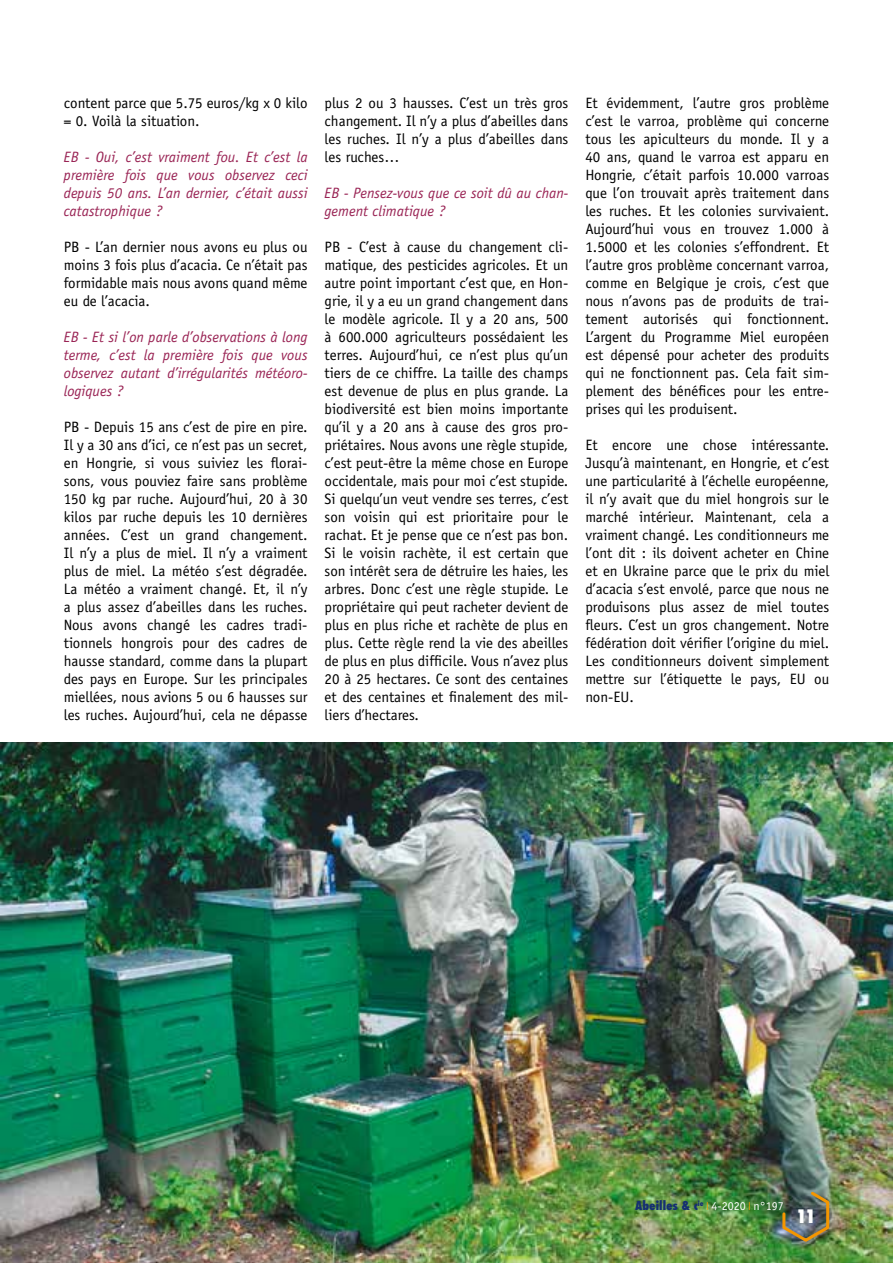
<style>
.page{position:relative;width:893px;height:1263px;background:#fff}
.page>*{position:absolute;margin:0;border:0;box-sizing:border-box;transform-origin:0 0}
.t1{font:800 condensed 18px "Futura";color:#fff}
.t2{font:15px/18px "Officina Sans";color:#000;text-align:justify}
.t3{font:italic 15px/18px "Officina Sans";color:#992354;text-align:justify}
.t4{font:12px "Officina Sans";color:#fff}
.s1{font-family:"Futura";font-weight:800;font-stretch:condensed;color:#163072}
</style>
<div class="page">
<img style="left:0;top:742px;width:893px;height:521px">
<img style="left:781px;top:1189px;width:50px;height:55px">
<p class="t2" style="left:64px;top:94px;width:245px">content parce que 5.75 euros/kg x 0 kilo = 0. Voilà la situation.</p>
<p class="t3" style="left:64px;top:148px;width:245px">EB - Oui, c’est vraiment fou. Et c’est la première fois que vous observez ceci depuis 50 ans. L’an dernier, c’était aussi catastrophique ?</p>
<p class="t2" style="left:64px;top:238px;width:245px">PB - L’an dernier nous avons eu plus ou moins 3 fois plus d’acacia. Ce n’était pas formidable mais nous avons quand même eu de l’acacia.</p>
<p class="t3" style="left:64px;top:328px;width:245px">EB - Et si l’on parle d’observations à long terme, c’est la première fois que vous observez autant d’irrégularités météoro&shy;logiques ?</p>
<p class="t2" style="left:64px;top:418px;width:245px">PB - Depuis 15 ans c’est de pire en pire.<br>Il y a 30 ans d’ici, ce n’est pas un secret, en Hongrie, si vous suiviez les florai&shy;sons, vous pouviez faire sans problème 150 kg par ruche. Aujourd’hui, 20 à 30 kilos par ruche depuis les 10 dernières années. C’est un grand changement.<br>Il n’y a plus de miel. Il n’y a vraiment plus de miel. La météo s’est dégradée.<br>La météo a vraiment changé. Et, il n’y a plus assez d’abeilles dans les ruches.<br>Nous avons changé les cadres tradi&shy;tionnels hongrois pour des cadres de hausse standard, comme dans la plupart des pays en Europe. Sur les principales miellées, nous avions 5 ou 6 hausses sur les ruches. Aujourd’hui, cela ne dépasse</p>
<p class="t2" style="left:325px;top:94px;width:245px">plus 2 ou 3 hausses. C’est un très gros changement. Il n’y a plus d’abeilles dans les ruches. Il n’y a plus d’abeilles dans les ruches…</p>
<p class="t3" style="left:325px;top:184px;width:245px">EB - Pensez-vous que ce soit dû au chan&shy;gement climatique ?</p>
<p class="t2" style="left:325px;top:238px;width:245px">PB - C’est à cause du changement cli&shy;matique, des pesticides agricoles. Et un autre point important c’est que, en Hon&shy;grie, il y a eu un grand changement dans le modèle agricole. Il y a 20 ans, 500 à 600.000 agriculteurs possédaient les terres. Aujourd’hui, ce n’est plus qu’un tiers de ce chiffre. La taille des champs est devenue de plus en plus grande. La biodiversité est bien moins importante qu’il y a 20 ans à cause des gros pro&shy;priétaires. Nous avons une règle stupide, c’est peut-être la même chose en Europe occidentale, mais pour moi c’est stupide.<br>Si quelqu’un veut vendre ses terres, c’est son voisin qui est prioritaire pour le rachat. Et je pense que ce n’est pas bon.<br>Si le voisin rachète, il est certain que son intérêt sera de détruire les haies, les arbres. Donc c’est une règle stupide. Le propriétaire qui peut racheter devient de plus en plus riche et rachète de plus en plus. Cette règle rend la vie des abeilles de plus en plus difficile. Vous n’avez plus 20 à 25 hectares. Ce sont des centaines et des centaines et finalement des mil&shy;liers d’hectares.</p>
<p class="t2" style="left:585px;top:94px;width:245px">Et évidemment, l’autre gros problème c’est le varroa, problème qui concerne tous les apiculteurs du monde. Il y a 40 ans, quand le varroa est apparu en Hongrie, c’était parfois 10.000 varroas que l’on trouvait après traitement dans les ruches. Et les colonies survivaient.<br>Aujourd’hui vous en trouvez 1.000 à 1.5000 et les colonies s’effondrent. Et l’autre gros problème concernant varroa, comme en Belgique je crois, c’est que nous n’avons pas de produits de trai&shy;tement autorisés qui fonctionnent.<br>L’argent du Programme Miel européen est dépensé pour acheter des produits qui ne fonctionnent pas. Cela fait sim&shy;plement des bénéfices pour les entre&shy;prises qui les produisent.</p>
<p class="t2" style="left:585px;top:436px;width:245px">Et encore une chose intéressante.<br>Jusqu’à maintenant, en Hongrie, et c’est une particularité à l’échelle européenne, il n’y avait que du miel hongrois sur le marché intérieur. Maintenant, cela a vraiment changé. Les conditionneurs me l’ont dit : ils doivent acheter en Chine et en Ukraine parce que le prix du miel d’acacia s’est envolé, parce que nous ne produisons plus assez de miel toutes fleurs. C’est un gros changement. Notre fédération doit vérifier l’origine du miel.<br>Les conditionneurs doivent simplement mettre sur l’étiquette le pays, EU ou non-EU.</p>
<p class="t4" style="left:635px;top:1198px;width:150px"><span class="s1">Abeilles &amp; c</span><sup>ie</sup> <sup>|</sup> 4-2020 <sup>|</sup> n°197</p>
<p class="t1" style="left:796px;top:1204px;width:21px">11</p>
</div>
